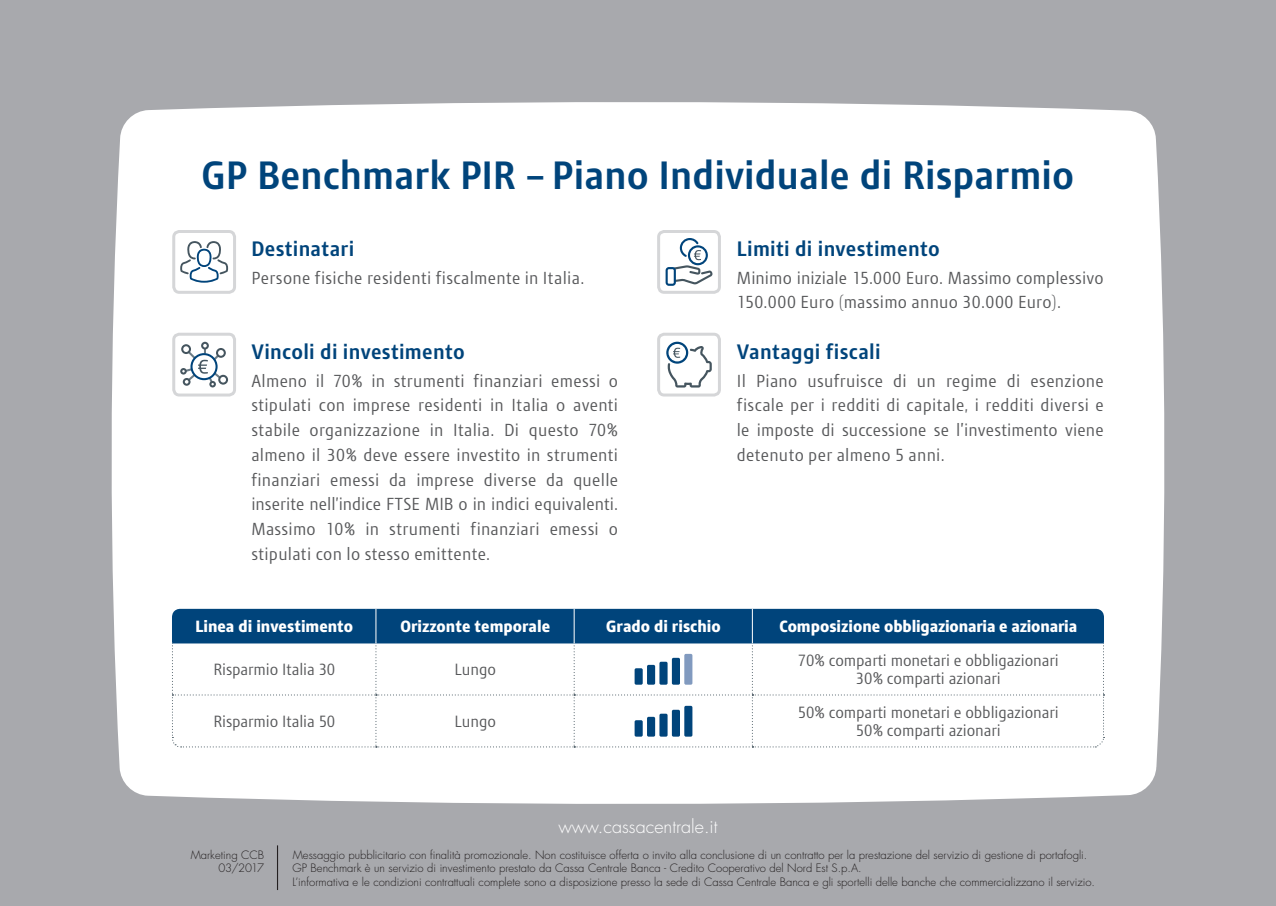
<style>
.page{position:relative;width:1276px;height:906px;background:#a8a9ad}
.page>*{position:absolute;margin:0;border:0;box-sizing:border-box;transform-origin:0 0}
.t1{font:700 38.25px "Modena";letter-spacing:.005em;color:#00447b}
.t2{font:700 20.25px "Modena";letter-spacing:.015em;color:#00447b}
.t3{font:300 18px "Futura Std";color:#fff}
.t4{font:16.88px/24.8px "Modena";letter-spacing:.015em;color:#57585a;text-align:justify}
.t5{font:15.75px/18px "Modena";letter-spacing:-.005em;color:#57585a;text-align:center}
.t6{font:800 15.75px "Modena";color:#fff}
.t7{font:300 11.25px/13.5px "Futura Std";color:#231f20}
</style>
<div class="page">
<div style="left:111px;top:102px;width:1054px;height:702px;background:#fff"></div>
<hr style="left:277px;top:845px;width:1px;height:45px;background:#231f20">
<svg style="left:172px;top:609px;width:932px;height:139px"></svg>
<hr style="left:752px;top:609px;width:1px;height:34px;background:#fff">
<hr style="left:574px;top:609px;width:1px;height:34px;background:#fff">
<hr style="left:375px;top:609px;width:1px;height:34px;background:#fff">
<div style="left:634px;top:720px;width:9px;height:16px;background:#00447b;border-radius:2px"></div>
<div style="left:647px;top:717px;width:8px;height:19px;background:#00447b;border-radius:2px"></div>
<div style="left:659px;top:713px;width:8px;height:23px;background:#00447b;border-radius:2px"></div>
<div style="left:672px;top:710px;width:8px;height:26px;background:#00447b;border-radius:2px"></div>
<div style="left:684px;top:706px;width:8px;height:30px;background:#00447b;border-radius:2px"></div>
<div style="left:634px;top:668px;width:9px;height:16px;background:#00447b;border-radius:2px"></div>
<div style="left:647px;top:665px;width:8px;height:19px;background:#00447b;border-radius:2px"></div>
<div style="left:659px;top:662px;width:8px;height:22px;background:#00447b;border-radius:2px"></div>
<div style="left:672px;top:658px;width:8px;height:26px;background:#00447b;border-radius:2px"></div>
<div style="left:684px;top:654px;width:8px;height:30px;background:#819abf;border-radius:2px"></div>
<div style="left:657px;top:333px;width:64px;height:63px;border:3px solid #d5d6d8;border-radius:6px"></div>
<svg style="left:666px;top:342px;width:46px;height:45px"></svg>
<div style="left:657px;top:230px;width:64px;height:64px;border:3px solid #d5d6d8;border-radius:6px"></div>
<svg style="left:665px;top:238px;width:48px;height:48px"></svg>
<div style="left:172px;top:333px;width:64px;height:63px;border:3px solid #d5d6d8;border-radius:6px"></div>
<svg style="left:180px;top:342px;width:48px;height:45px"></svg>
<svg style="left:180px;top:241px;width:48px;height:42px"></svg>
<div style="left:172px;top:230px;width:64px;height:64px;border:3px solid #d5d6d8;border-radius:6px"></div>
<svg style="left:527px;top:176px;width:16px;height:3px"></svg>
<h1 class="t1" style="left:202px;top:151px;width:874px">GP Benchmark PIR Piano Individuale di Risparmio</h1>
<p class="t2" style="left:251px;top:235px;width:104px">Destinatari</p>
<p class="t4" style="left:251px;top:265px;width:334px">Persone fisiche residenti fiscalmente in Italia.</p>
<p class="t2" style="left:251px;top:338px;width:215px">Vincoli di investimento</p>
<p class="t4" style="left:251px;top:368px;width:368px">Almeno il 70% in strumenti finanziari emessi o stipulati con imprese residenti in Italia o aventi stabile organizzazione in Italia. Di questo 70% almeno il 30% deve essere investito in strumenti finanziari emessi da imprese diverse da quelle inserite nell’indice FTSE MIB o in indici equivalenti.<br>Massimo 10% in strumenti finanziari emessi o stipulati con lo stesso emittente.</p>
<p class="t2" style="left:737px;top:235px;width:204px">Limiti di investimento</p>
<p class="t4" style="left:737px;top:265px;width:368px">Minimo iniziale 15.000 Euro. Massimo complessivo<br>150.000 Euro (massimo annuo 30.000 Euro).</p>
<p class="t2" style="left:737px;top:338px;width:145px">Vantaggi fiscali</p>
<p class="t4" style="left:737px;top:368px;width:368px">Il Piano usufruisce di un regime di esenzione fiscale per i redditi di capitale, i redditi diversi e le imposte di successione se l'investimento viene detenuto per almeno 5 anni.</p>
<p class="t6" style="left:195px;top:616px;width:159px">Linea di investimento</p>
<p class="t6" style="left:400px;top:616px;width:151px">Orizzonte temporale</p>
<p class="t6" style="left:606px;top:616px;width:116px">Grado di rischio</p>
<p class="t6" style="left:779px;top:616px;width:299px">Composizione obbligazionaria e azionaria</p>
<p class="t5" style="left:213px;top:660px;width:123px">Risparmio Italia 30</p>
<p class="t5" style="left:454px;top:660px;width:43px">Lungo</p>
<p class="t5" style="left:213px;top:712px;width:123px">Risparmio Italia 50</p>
<p class="t5" style="left:454px;top:712px;width:43px">Lungo</p>
<p class="t3" style="left:558px;top:815px;width:161px">www.cassacentrale.it</p>
<p class="t5" style="left:798px;top:651px;width:262px">70% comparti monetari e obbligazionari<br>30% comparti azionari</p>
<p class="t5" style="left:798px;top:703px;width:262px">50% comparti monetari e obbligazionari<br>50% comparti azionari</p>
<p class="t7" style="left:191px;top:848px;width:75px;text-align:right">Marketing CCB<br>03/2017</p>
<p class="t7" style="left:292px;top:848px;width:804px">Messaggio pubblicitario con finalità promozionale. Non costituisce offerta o invito alla conclusione di un contratto per la prestazione del servizio di gestione di portafogli.<br>GP Benchmark è un servizio di investimento prestato da Cassa Centrale Banca - Credito Cooperativo del Nord Est S.p.A.<br>L’informativa e le condizioni contrattuali complete sono a disposizione presso la sede di Cassa Centrale Banca e gli sportelli delle banche che commercializzano il servizio.</p>
</div>
